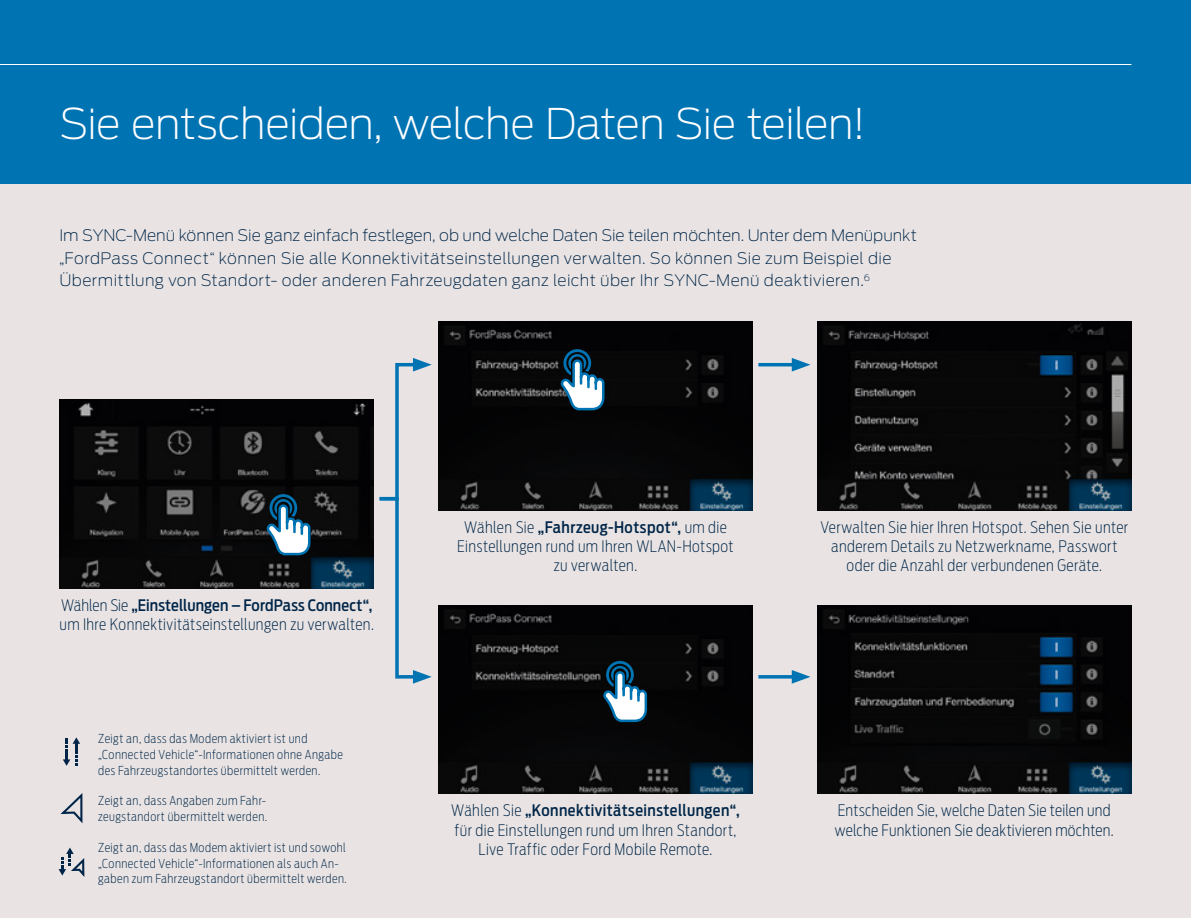
<style>
.page{position:relative;width:1191px;height:918px;background:#e9e4e3}
.page>*{position:absolute;margin:0;border:0;box-sizing:border-box;transform-origin:0 0}
.t1{font:200 42px "Ford Antenna";letter-spacing:-.015em;color:#fff}
.t2{font:200 15.75px/19.2px "Ford Antenna Cond";letter-spacing:.025em;color:#002548;text-align:center}
.t3{font:200 15.75px/22.8px "Ford Antenna";letter-spacing:.015em;color:#002548}
.t4{font:200 12.25px/15.8px "Ford Antenna Cond";letter-spacing:.035em;color:#002548}
.s1{font-family:"Ford Antenna Cond"}
.s2{font-weight:500}
</style>
<div class="page">
<div style="left:0;top:0;width:1191px;height:184px;background:#0073b3"></div>
<hr style="left:0;top:64px;width:1131px;height:1px;background:#fff">
<img style="left:60px;top:400px;width:314px;height:188px">
<img style="left:438px;top:605px;width:314px;height:189px">
<img style="left:438px;top:321px;width:314px;height:189px">
<img style="left:817px;top:605px;width:314px;height:189px">
<img style="left:817px;top:321px;width:314px;height:189px">
<svg style="left:60px;top:793px;width:23px;height:31px"></svg>
<svg style="left:59px;top:847px;width:26px;height:30px"></svg>
<svg style="left:63px;top:737px;width:17px;height:29px"></svg>
<svg style="left:561px;top:349px;width:45px;height:63px;background:#557384"></svg>
<svg style="left:267px;top:494px;width:45px;height:62px;background:#577687"></svg>
<svg style="left:604px;top:661px;width:44px;height:62px;background:#577688"></svg>
<svg style="left:379px;top:358px;width:53px;height:325px"></svg>
<hr style="left:758px;top:363px;width:40px;height:3px;background:#0073b3">
<svg style="left:791px;top:358px;width:19px;height:13px"></svg>
<hr style="left:758px;top:675px;width:40px;height:3px;background:#0073b3">
<svg style="left:791px;top:670px;width:19px;height:13px"></svg>
<h1 class="t1" style="left:60px;top:89px;width:808px">Sie entscheiden, welche Daten Sie teilen!</h1>
<p class="t3" style="left:60px;top:222px;width:859px">Im SYNC-Menü können Sie ganz einfach festlegen, ob und welche Daten Sie teilen möchten. Unter dem Menüpunkt <span class="s1">„</span>FordPass Connect<span class="s1">“</span> können Sie alle Konnektivitätseinstellungen verwalten. So können Sie zum Beispiel die<br>Übermittlung von Standort- oder anderen Fahrzeugdaten ganz leicht über Ihr SYNC-Menü deaktivieren.<sup>6</sup></p>
<p class="t2" style="left:60px;top:593px;width:316px;text-align:left">Wählen Sie <span class="s2">„Einstellungen – FordPass Connect“, </span>um Ihre Konnektivitätseinstellungen zu verwalten.</p>
<p class="t4" style="left:98px;top:729px;width:246px">Zeigt an, dass das Modem aktiviert ist und „Connected Vehicle“-Informationen ohne Angabe des Fahrzeugstandortes übermittelt werden.</p>
<p class="t4" style="left:98px;top:791px;width:170px">Zeigt an, dass Angaben zum Fahr&shy;zeugstandort übermittelt werden.</p>
<p class="t4" style="left:98px;top:838px;width:250px">Zeigt an, dass das Modem aktiviert ist und sowohl „Connected Vehicle“-Informationen als auch An&shy;gaben zum Fahrzeugstandort übermittelt werden.</p>
<p class="t2" style="left:457px;top:515px;width:278px">Wählen Sie <span class="s2">„Fahrzeug-Hotspot“,</span> um die<br>Einstellungen rund um Ihren WLAN-Hotspot zu verwalten.</p>
<p class="t2" style="left:820px;top:515px;width:309px">Verwalten Sie hier Ihren Hotspot. Sehen Sie unter anderem Details zu Netzwerkname, Passwort oder die Anzahl der verbundenen Geräte.</p>
<p class="t2" style="left:451px;top:799px;width:290px">Wählen Sie <span class="s2">„Konnektivitätseinstellungen“, </span>für die Einstellungen rund um Ihren Standort,<br>Live Traffic oder Ford Mobile Remote.</p>
<p class="t2" style="left:835px;top:799px;width:280px;text-align:left">Entscheiden Sie, welche Daten Sie teilen und welche Funktionen Sie deaktivieren möchten.</p>
</div>
